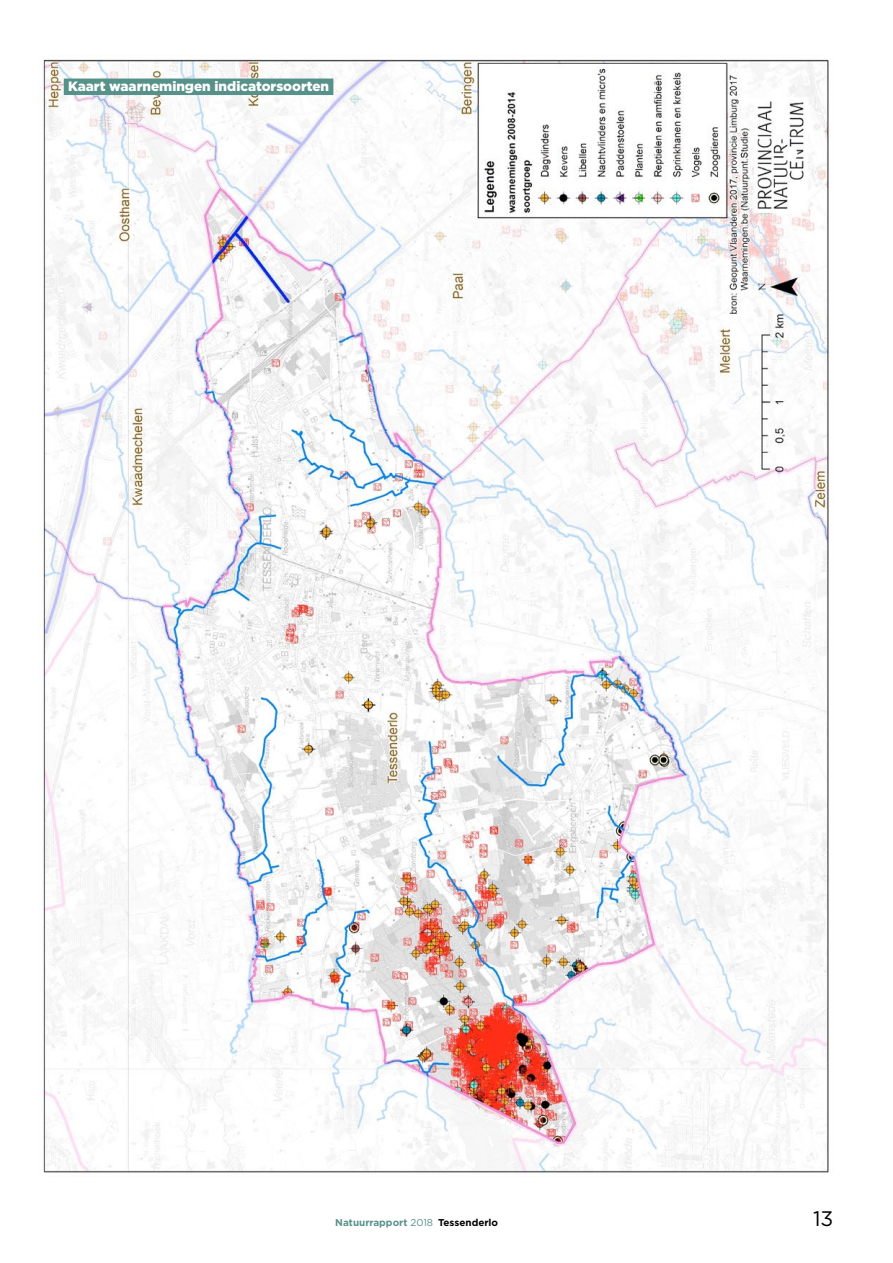
<style>
.page{position:relative;width:893px;height:1263px;background:#fff}
.page>*{position:absolute;margin:0;border:0;box-sizing:border-box;transform-origin:0 0}
.t1{font:21px "Gotham";color:#000}
.Kaart_Titel_1{font:900 13.5px "Gotham";color:#fff}
.t2{font:700 9.9px "Gotham";color:#57928a}
.s1{font-weight:400}
.s2{color:#000}
</style>
<div class="page">
<img style="left:43px;top:59px;width:788px;height:1114px">
<div style="left:64px;top:79px;width:269px;height:16px;background:#57928a"></div>
<p class="Kaart_Titel_1" style="left:68px;top:77px;width:263px">Kaart waarnemingen indicatorsoorten</p>
<p class="t2" style="left:335px;top:1215px;width:164px">Natuurrapport <span class="s1">2018</span> <span class="s2">Tessenderlo</span></p>
<h1 class="t1" style="left:813px;top:1205px;width:22px">13</h1>
</div>
